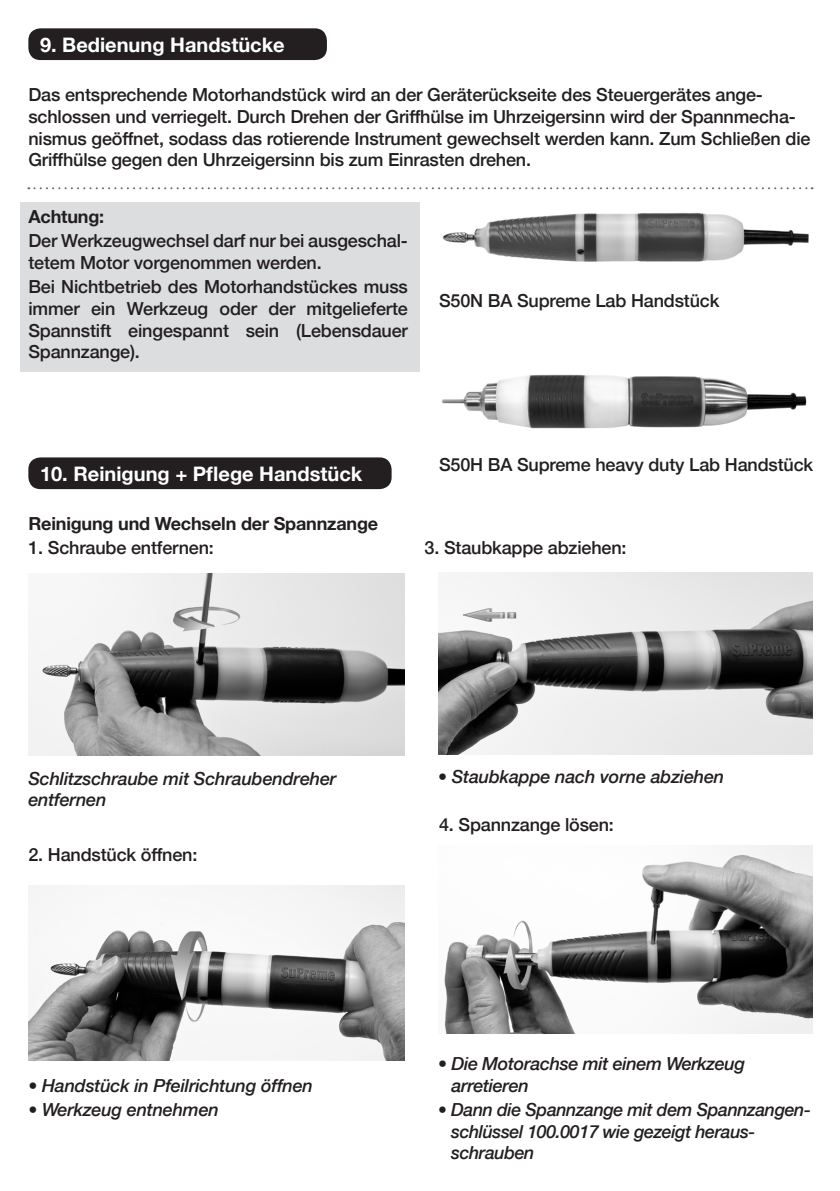
<style>
.page{position:relative;width:840px;height:1191px;background:#fff}
.page>*{position:absolute;margin:0;border:0;box-sizing:border-box;transform-origin:0 0}
.t1{font:700 20px "Helvetica Neue";color:#fff}
.t2{font:500 18px/21.6px "Helvetica Neue";letter-spacing:-.01em;color:#231f20}
.t3{font:italic 500 18px/21.6px "Helvetica Neue";letter-spacing:-.01em;color:#231f20}
.t4{font:700 18px "Helvetica Neue";letter-spacing:-.01em;color:#231f20}
</style>
<div class="page">
<div style="left:20px;top:202px;width:400px;height:170px;background:#dcdddf"></div>
<div style="left:28px;top:28px;width:299px;height:32px;background:#231f20;border-radius:12px"></div>
<svg style="left:28px;top:187px;width:784px;height:2px"></svg>
<div style="left:28px;top:457px;width:363px;height:32px;background:#231f20;border-radius:12px"></div>
<img style="left:442px;top:213px;width:365px;height:49px">
<img style="left:442px;top:374px;width:365px;height:55px">
<img style="left:28px;top:573px;width:376px;height:182px">
<img style="left:438px;top:573px;width:373px;height:181px">
<img style="left:28px;top:885px;width:376px;height:175px">
<img style="left:444px;top:845px;width:367px;height:188px">
<p class="t1" style="left:40px;top:29px;width:246px">9. Bedienung Handstücke</p>
<p class="t2" style="left:28px;top:83px;width:783px">Das entsprechende Motorhandstück wird an der Geräterückseite des Steuergerätes ange&shy;schlossen und verriegelt. Durch Drehen der Griffhülse im Uhrzeigersinn wird der Spannmecha&shy;nismus geöffnet, sodass das rotierende Instrument gewechselt werden kann. Zum Schließen die Griffhülse gegen den Uhrzeigersinn bis zum Einrasten drehen.</p>
<p class="t4" style="left:28px;top:202px;width:77px">Achtung:</p>
<p class="t2" style="left:28px;top:229px;width:381px">Der Werkzeugwechsel darf nur bei ausgeschal&shy;tetem Motor vorgenommen werden.</p>
<p class="t2" style="left:28px;top:275px;width:381px;text-align:justify">Bei Nichtbetrieb des Motorhandstückes muss immer ein Werkzeug oder der mitgelieferte Spannstift eingespannt sein (Lebensdauer Spannzange).</p>
<p class="t2" style="left:439px;top:288px;width:282px">S50N BA Supreme Lab Handstück</p>
<p class="t2" style="left:439px;top:452px;width:375px">S50H BA Supreme heavy duty Lab Handstück</p>
<p class="t1" style="left:40px;top:458px;width:324px">10. Reinigung + Pflege Handstück</p>
<p class="t4" style="left:28px;top:509px;width:351px">Reinigung und Wechseln der Spannzange</p>
<p class="t2" style="left:28px;top:535px;width:187px">1. Schraube entfernen:</p>
<p class="t2" style="left:424px;top:535px;width:203px">3. Staubkappe abziehen:</p>
<p class="t3" style="left:28px;top:766px;width:309px">Schlitzschraube mit Schraubendreher entfernen</p>
<p class="t2" style="left:28px;top:842px;width:170px">2. Handstück öffnen:</p>
<p class="t3" style="left:28px;top:1073px;width:286px">• Handstück in Pfeilrichtung öffnen</p>
<p class="t3" style="left:28px;top:1098px;width:192px">• Werkzeug entnehmen</p>
<p class="t3" style="left:438px;top:765px;width:287px">• Staubkappe nach vorne abziehen</p>
<p class="t2" style="left:439px;top:812px;width:176px">4. Spannzange lösen:</p>
<p class="t3" style="left:451px;top:1051px;width:295px;text-indent:-13px">• Die Motorachse mit einem Werkzeug arretieren</p>
<p class="t3" style="left:451px;top:1097px;width:361px;text-indent:-13px">• Dann die Spannzange mit dem Spannzangen&shy;schlüssel 100.0017 wie gezeigt heraus&shy;schrauben</p>
</div>
